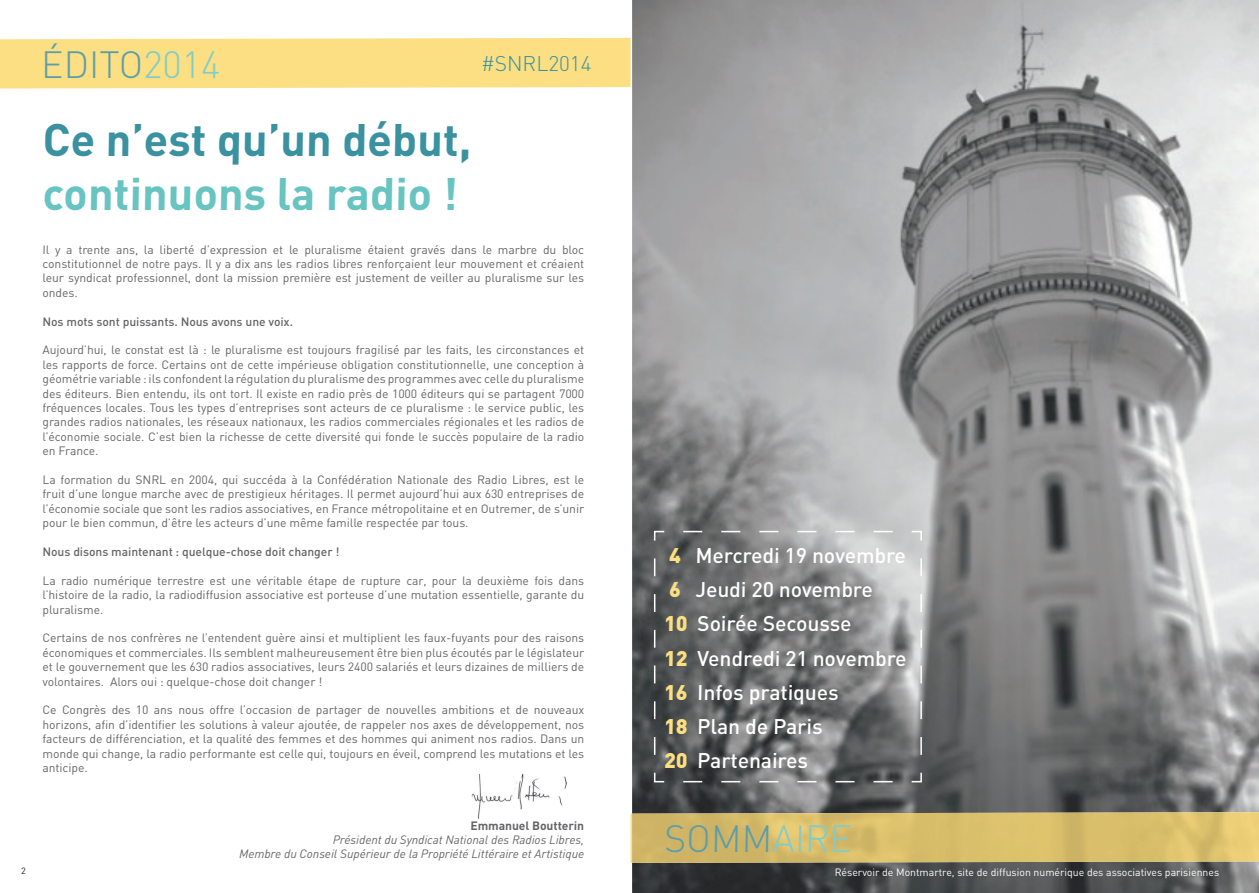
<style>
.page{position:relative;width:1259px;height:893px;background:#fff}
.page>*{position:absolute;margin:0;border:0;box-sizing:border-box;transform-origin:0 0}
.t1{font:700 45px "DIN";color:#3a91a0}
.t2{font:700 45px "DIN";color:#67c4c1}
.t3{font:300 37.5px "DIN";color:#5d9dab}
.t4{font:500 21px/34.2px "DIN";color:#fff}
.t5{font:300 21px "DIN";color:#3a91a0}
.t6{font:12px/14.4px "DIN";color:#656568;text-align:justify}
.t7{font:italic 12px/14.4px "DIN";color:#656568;text-align:right}
.t8{font:500 12px "DIN";color:#656568}
.t9{font:700 12px "DIN";color:#656568}
.t10{font:10.5px "DIN";color:#fff}
.t11{font:9px "DIN";color:#231f20}
.s1{color:#81ccca}
.s2{font-weight:900;color:#fbdf82}
</style>
<div class="page">
<img style="left:632px;top:0;width:627px;height:893px">
<svg style="left:0;top:37px;width:632px;height:782px"></svg>
<img style="left:632px;top:812px;width:627px;height:51px">
<svg style="left:630px;top:814px;width:2px;height:49px"></svg>
<svg style="left:653px;top:530px;width:269px;height:253px;background:#787a7a"></svg>
<h2 class="t3" style="left:41px;top:42px;width:181px">ÉDITO<span class="s1">2014</span></h2>
<h3 class="t5" style="left:481px;top:51px;width:112px">#SNRL2014</h3>
<h1 class="t1" style="left:43px;top:111px;width:431px">Ce n’est qu’un début,</h1>
<h1 class="t2" style="left:43px;top:165px;width:418px">continuons la radio !</h1>
<p class="t6" style="left:43px;top:242px;width:543px">Il y a trente ans, la liberté d’expression et le pluralisme étaient gravés dans le marbre du bloc constitutionnel de notre pays. Il y a dix ans les radios libres renforçaient leur mouvement et créaient leur syndicat professionnel, dont la mission première est justement de veiller au pluralisme sur les ondes.</p>
<p class="t8" style="left:43px;top:314px;width:252px">Nos mots sont puissants. Nous avons une voix.</p>
<p class="t6" style="left:43px;top:343px;width:543px">Aujourd’hui, le constat est là : le pluralisme est toujours fragilisé par les faits, les circonstances et les rapports de force. Certains ont de cette impérieuse obligation constitutionnelle, une conception à géométrie variable : ils confondent la régulation du pluralisme des programmes avec celle du pluralisme des éditeurs. Bien entendu, ils ont tort. Il existe en radio près de 1000 éditeurs qui se partagent 7000 fréquences locales. Tous les types d’entreprises sont acteurs de ce pluralisme : le service public, les grandes radios nationales, les réseaux nationaux, les radios commerciales régionales et les radios de l’économie sociale. C’est bien la richesse de cette diversité qui fonde le succès populaire de la radio en France.</p>
<p class="t6" style="left:43px;top:472px;width:543px">La formation du SNRL en 2004, qui succéda à la Confédération Nationale des Radio Libres, est le fruit d’une longue marche avec de prestigieux héritages. Il permet aujourd’hui aux 630 entreprises de l’économie sociale que sont les radios associatives, en France métropolitaine et en Outremer, de s’unir pour le bien commun, d’être les acteurs d’une même famille respectée par tous.</p>
<p class="t8" style="left:43px;top:544px;width:299px">Nous disons maintenant : quelque-chose doit changer !</p>
<p class="t6" style="left:43px;top:573px;width:543px">La radio numérique terrestre est une véritable étape de rupture car, pour la deuxième fois dans l’histoire de la radio, la radiodiffusion associative est porteuse d’une mutation essentielle, garante du pluralisme.</p>
<p class="t6" style="left:43px;top:631px;width:543px">Certains de nos confrères ne l’entendent guère ainsi et multiplient les faux-fuyants pour des raisons économiques et commerciales. Ils semblent malheureusement être bien plus écoutés par le législateur et le gouvernement que les 630 radios associatives, leurs 2400 salariés et leurs dizaines de milliers de volontaires. Alors oui : quelque-chose doit changer !</p>
<p class="t6" style="left:43px;top:703px;width:543px">Ce Congrès des 10 ans nous offre l’occasion de partager de nouvelles ambitions et de nouveaux horizons, afin d’identifier les solutions à valeur ajoutée, de rappeler nos axes de développement, nos facteurs de différenciation, et la qualité des femmes et des hommes qui animent nos radios. Dans un monde qui change, la radio performante est celle qui, toujours en éveil, comprend les mutations et les anticipe.</p>
<p class="t11" style="left:21px;top:865px;width:6px">2</p>
<p class="t9" style="left:470px;top:817px;width:115px">Emmanuel Boutterin</p>
<p class="t7" style="left:239px;top:832px;width:347px">Président du Syndicat National des Radios Libres,<br>Membre du Conseil Supérieur de la Propriété Littéraire et Artistique</p>
<h3 class="t4" style="left:664px;top:538px;width:244px"><span class="s2">4</span> Mercredi 19 novembre<br><span class="s2">6</span> Jeudi 20 novembre<br><span class="s2">10</span> Soirée Secousse<br><span class="s2">12</span> Vendredi 21 novembre<br><span class="s2">16</span> Infos pratiques<br><span class="s2">18</span> Plan de Paris<br><span class="s2">20</span> Partenaires</h3>
<h2 class="t3" style="left:664px;top:815px;width:190px">SOMM<span class="s1">AIRE</span></h2>
<p class="t10" style="left:834px;top:865px;width:386px">Réservoir de Montmartre, site de diffusion numérique des associatives parisiennes</p>
</div>
